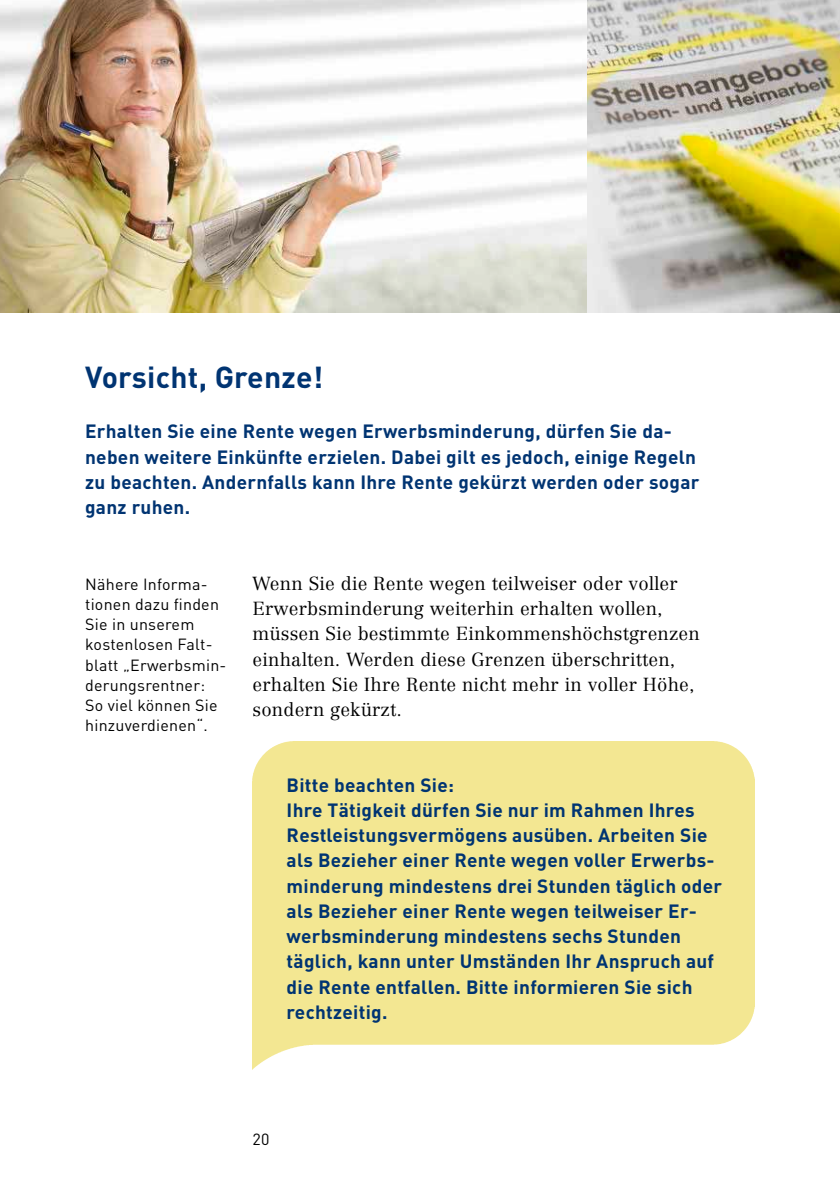
<style>
.page{position:relative;width:840px;height:1191px;background:#fff}
.page>*{position:absolute;margin:0;border:0;box-sizing:border-box;transform-origin:0 0}
.t1{font:700 30px "DIN";letter-spacing:.01em;color:#003472}
.t2{font:700 19px/25.2px "DIN";letter-spacing:.015em;color:#003472}
.t3{font:300 18.6px/25.2px "Centennial LT Pro";letter-spacing:.01em;color:#000}
.t4{font:16px/20.2px "DIN";letter-spacing:.015em;color:#000}
</style>
<div class="page">
<img style="left:0;top:0;width:839px;height:312px">
<h2 class="t1" style="left:85px;top:357px;width:239px">Vorsicht, Grenze!</h2>
<p class="t2" style="left:85px;top:418px;width:615px">Erhalten Sie eine Rente wegen Erwerbsminderung, dürfen Sie da&shy;neben weitere Einkünfte erzielen. Dabei gilt es jedoch, einige Regeln zu -beachten. Andernfalls kann Ihre Rente gekürzt werden oder sogar ganz ruhen.</p>
<p class="t4" style="left:85px;top:573px;width:143px">Nähere Informa&shy;tionen dazu finden<br>Sie in unserem kostenlosen Falt&shy;blatt „Erwerbsmin&shy;derungsrentner:<br>So viel können Sie hinzuverdienen“.</p>
<p class="t3" style="left:252px;top:570px;width:448px">Wenn Sie die Rente wegen teilweiser oder voller Erwerbsminderung weiterhin erhalten wollen, müssen Sie bestimmte Einkommenshöchstgrenzen einhalten. Werden diese Grenzen überschritten, erhalten Sie Ihre Rente nicht mehr in voller Höhe, sondern gekürzt.</p>
<p class="t2" style="left:286px;top:771px;width:169px">Bitte beachten Sie:</p>
<p class="t2" style="left:286px;top:796px;width:437px">Ihre Tätigkeit dürfen Sie nur im Rahmen Ihres Restleistungsvermögens ausüben. Arbeiten Sie als Bezieher einer Rente wegen voller Erwerbs&shy;minderung mindestens drei Stunden täglich oder als Bezieher einer Rente wegen teilweiser Er&shy;werbsminderung mindestens sechs Stunden täglich, kann unter Umständen Ihr Anspruch auf die Rente entfallen. Bitte informieren Sie sich rechtzeitig.</p>
<p class="t4" style="left:252px;top:1128px;width:18px">20</p>
</div>
